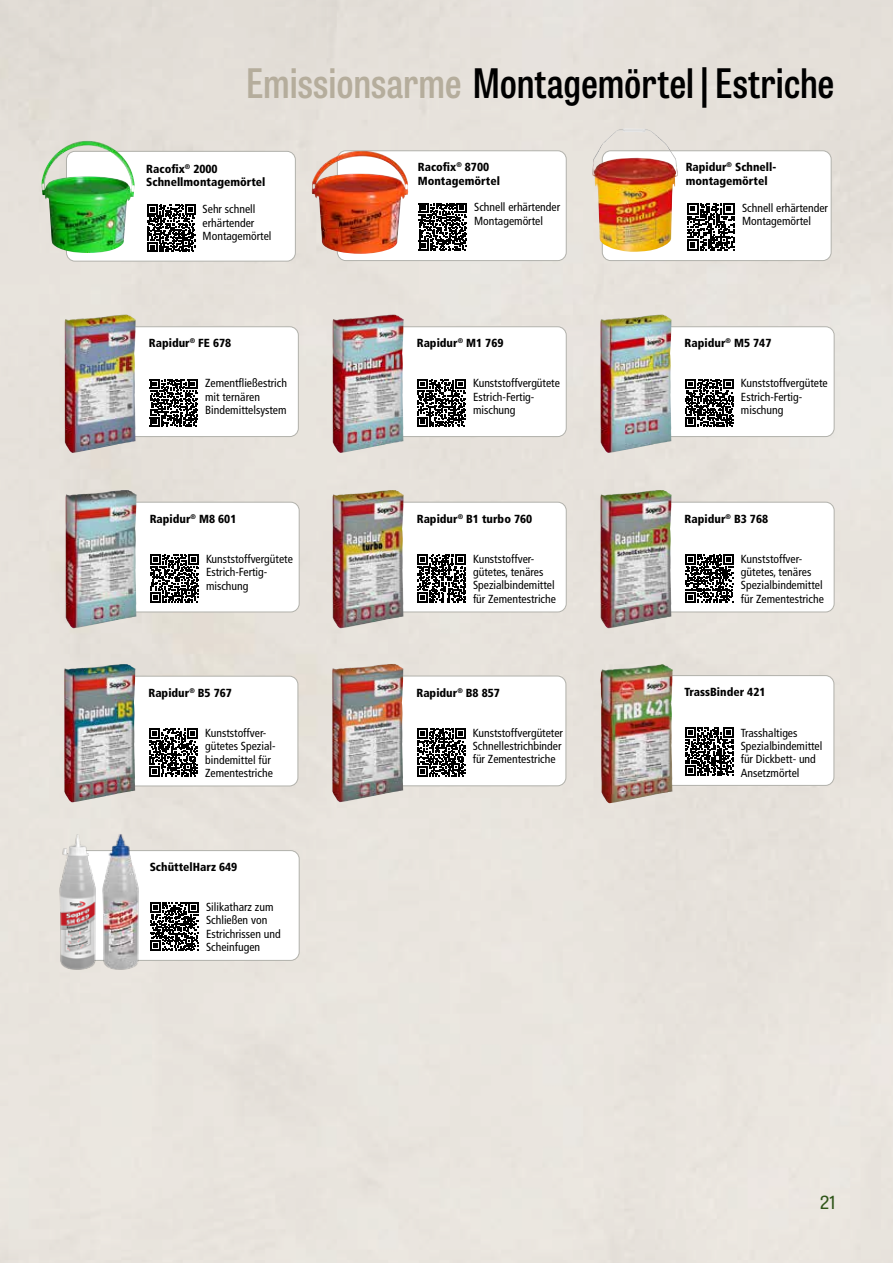
<style>
.page{position:relative;width:893px;height:1263px;background:#e8e3dc}
.page>*{position:absolute;margin:0;border:0;box-sizing:border-box;transform-origin:0 0}
.t1{font:600 40.5px "Tablet Gothic Condensed";color:#000}
.t2{font:18px "Tablet Gothic";color:#30561a}
.t3{font:condensed 11.7px/13.4px "Frutiger LT Pro";color:#000}
.t4{font:900 condensed 11.7px/13.4px "Frutiger LT Pro";color:#000}
.s1{color:#b5ad9c}
</style>
<div class="page">
<div style="left:66px;top:151px;width:229px;height:110px;background:#fff;border-radius:9px"></div>
<div style="left:66px;top:151px;width:230px;height:110px;border:1px solid #b1b1ab;border-radius:9px"></div>
<div style="left:69px;top:676px;width:229px;height:110px;background:#fff;border-radius:9px"></div>
<div style="left:69px;top:676px;width:229px;height:110px;border:1px solid #b1b1ab;border-radius:9px"></div>
<div style="left:337px;top:327px;width:229px;height:110px;background:#fff;border-radius:9px"></div>
<div style="left:337px;top:326px;width:230px;height:111px;border:1px solid #b1b1ab;border-radius:9px"></div>
<div style="left:70px;top:850px;width:229px;height:110px;background:#fff;border-radius:9px"></div>
<div style="left:70px;top:850px;width:230px;height:111px;border:1px solid #b1b1ab;border-radius:9px"></div>
<div style="left:605px;top:676px;width:229px;height:109px;background:#fff;border-radius:9px"></div>
<div style="left:605px;top:675px;width:229px;height:111px;border:1px solid #b1b1ab;border-radius:9px"></div>
<div style="left:605px;top:327px;width:229px;height:110px;background:#fff;border-radius:9px"></div>
<div style="left:605px;top:326px;width:229px;height:111px;border:1px solid #b1b1ab;border-radius:9px"></div>
<div style="left:337px;top:502px;width:229px;height:110px;background:#fff;border-radius:9px"></div>
<div style="left:337px;top:502px;width:230px;height:110px;border:1px solid #b1b1ab;border-radius:9px"></div>
<div style="left:69px;top:327px;width:229px;height:110px;background:#fff;border-radius:9px"></div>
<div style="left:69px;top:326px;width:230px;height:111px;border:1px solid #b1b1ab;border-radius:9px"></div>
<div style="left:70px;top:502px;width:229px;height:110px;background:#fff;border-radius:9px"></div>
<div style="left:70px;top:502px;width:230px;height:110px;border:1px solid #b1b1ab;border-radius:9px"></div>
<div style="left:605px;top:502px;width:229px;height:110px;background:#fff;border-radius:9px"></div>
<div style="left:605px;top:502px;width:229px;height:110px;border:1px solid #b1b1ab;border-radius:9px"></div>
<div style="left:337px;top:676px;width:229px;height:110px;background:#fff;border-radius:9px"></div>
<div style="left:337px;top:676px;width:229px;height:110px;border:1px solid #b1b1ab;border-radius:9px"></div>
<div style="left:337px;top:151px;width:229px;height:110px;background:#fff;border-radius:9px"></div>
<div style="left:337px;top:150px;width:230px;height:111px;border:1px solid #b1b1ab;border-radius:9px"></div>
<div style="left:602px;top:151px;width:229px;height:110px;background:#fff;border-radius:9px"></div>
<div style="left:602px;top:150px;width:229px;height:111px;border:1px solid #b1b1ab;border-radius:9px"></div>
<img style="left:600px;top:665px;width:73px;height:138px">
<svg style="left:685px;top:727px;width:49px;height:49px"></svg>
<svg style="left:685px;top:728px;width:48px;height:48px"></svg>
<img style="left:333px;top:490px;width:71px;height:138px">
<img style="left:601px;top:490px;width:71px;height:138px">
<img style="left:332px;top:664px;width:71px;height:138px">
<svg style="left:150px;top:902px;width:49px;height:49px"></svg>
<svg style="left:151px;top:903px;width:48px;height:48px"></svg>
<svg style="left:417px;top:554px;width:49px;height:49px"></svg>
<svg style="left:418px;top:554px;width:48px;height:48px"></svg>
<svg style="left:685px;top:554px;width:49px;height:49px"></svg>
<svg style="left:686px;top:554px;width:48px;height:48px"></svg>
<svg style="left:417px;top:776px;width:47px;height:1px"></svg>
<svg style="left:417px;top:728px;width:49px;height:48px"></svg>
<img style="left:333px;top:315px;width:71px;height:138px">
<img style="left:601px;top:315px;width:71px;height:138px">
<img style="left:66px;top:490px;width:71px;height:138px">
<svg style="left:417px;top:379px;width:1px;height:48px"></svg>
<svg style="left:418px;top:379px;width:48px;height:48px"></svg>
<svg style="left:685px;top:379px;width:1px;height:48px"></svg>
<svg style="left:686px;top:379px;width:48px;height:48px"></svg>
<svg style="left:150px;top:554px;width:48px;height:49px"></svg>
<svg style="left:151px;top:554px;width:48px;height:48px"></svg>
<img style="left:64px;top:664px;width:71px;height:138px">
<img style="left:65px;top:315px;width:71px;height:138px">
<svg style="left:149px;top:776px;width:47px;height:1px"></svg>
<svg style="left:149px;top:728px;width:49px;height:48px"></svg>
<svg style="left:150px;top:379px;width:48px;height:48px"></svg>
<img style="left:312px;top:151px;width:96px;height:103px">
<img style="left:592px;top:128px;width:86px;height:124px">
<svg style="left:419px;top:203px;width:48px;height:48px"></svg>
<svg style="left:687px;top:203px;width:48px;height:48px"></svg>
<img style="left:41px;top:141px;width:94px;height:112px">
<svg style="left:195px;top:204px;width:1px;height:44px"></svg>
<svg style="left:147px;top:204px;width:48px;height:48px"></svg>
<img style="left:58px;top:832px;width:85px;height:140px">
<h1 class="t1" style="left:246px;top:55px;width:590px"><span class="s1">Emissionsarme</span> Montagemörtel | Estriche</h1>
<p class="t4" style="left:146px;top:162px;width:121px">Racofix<sup>®</sup> 2000<br>Schnellmontagemörtel</p>
<p class="t4" style="left:418px;top:160px;width:84px">Racofix<sup>®</sup> 8700<br>Montagemörtel</p>
<p class="t4" style="left:686px;top:160px;width:92px">Rapidur<sup>®</sup> Schnell&shy;montagemörtel</p>
<p class="t3" style="left:203px;top:203px;width:70px">Sehr schnell erhärtender<br>Montagemörtel</p>
<p class="t3" style="left:474px;top:201px;width:87px">Schnell erhärtender<br>Montagemörtel</p>
<p class="t3" style="left:742px;top:201px;width:87px">Schnell erhärtender<br>Montagemörtel</p>
<p class="t4" style="left:149px;top:336px;width:84px">Rapidur<sup>®</sup> FE 678</p>
<p class="t4" style="left:417px;top:336px;width:88px">Rapidur<sup>®</sup> M1 769</p>
<p class="t4" style="left:685px;top:336px;width:88px">Rapidur<sup>®</sup> M5 747</p>
<p class="t3" style="left:205px;top:377px;width:83px">Zementfließestrich mit ternären<br>Bindemittelsystem</p>
<p class="t3" style="left:473px;top:377px;width:88px">Kunststoffver gütete<br>Estrich-Fertig&shy;mischung</p>
<p class="t3" style="left:741px;top:377px;width:88px">Kunststoffver gütete<br>Estrich-Fertig&shy;mischung</p>
<p class="t4" style="left:150px;top:512px;width:88px">Rapidur<sup>®</sup> M8 601</p>
<p class="t3" style="left:206px;top:552px;width:88px">Kunststoffver gütete<br>Estrich-Fertig&shy;mischung</p>
<p class="t4" style="left:148px;top:686px;width:85px">Rapidur<sup>®</sup> B5 767</p>
<p class="t3" style="left:205px;top:726px;width:72px">Kunststoff ver&shy;gütetes Spezial&shy;bindemittel für<br>Zementestriche</p>
<p class="t4" style="left:150px;top:860px;width:89px">SchüttelHarz 649</p>
<p class="t3" style="left:206px;top:900px;width:76px">Silikatharz zum<br>Schließen von<br>Estrichrissen und<br>Scheinfugen</p>
<p class="t4" style="left:417px;top:512px;width:117px">Rapidur<sup>®</sup> B1 turbo 760</p>
<p class="t4" style="left:685px;top:512px;width:85px">Rapidur<sup>®</sup> B3 768</p>
<p class="t3" style="left:473px;top:552px;width:84px">Kunststoffver&shy;gütetes, tenäres<br>Spezialbindemittel für Zementestriche</p>
<p class="t3" style="left:741px;top:552px;width:84px">Kunststoffver&shy;gütetes, tenäres<br>Spezialbindemittel für Zementestriche</p>
<p class="t4" style="left:416px;top:686px;width:85px">Rapidur<sup>®</sup> B8 857</p>
<p class="t4" style="left:684px;top:685px;width:83px">TrassBinder 421</p>
<p class="t3" style="left:473px;top:726px;width:92px">Kunststoffvergüteter<br>Schnellestrichbinder für Zementestriche</p>
<p class="t3" style="left:741px;top:726px;width:83px">Trasshaltiges<br>Spezialbindemittel für Dickbett- und<br>Ansetzmörtel</p>
<h2 class="t2" style="left:820px;top:1189px;width:17px">21</h2>
</div>
